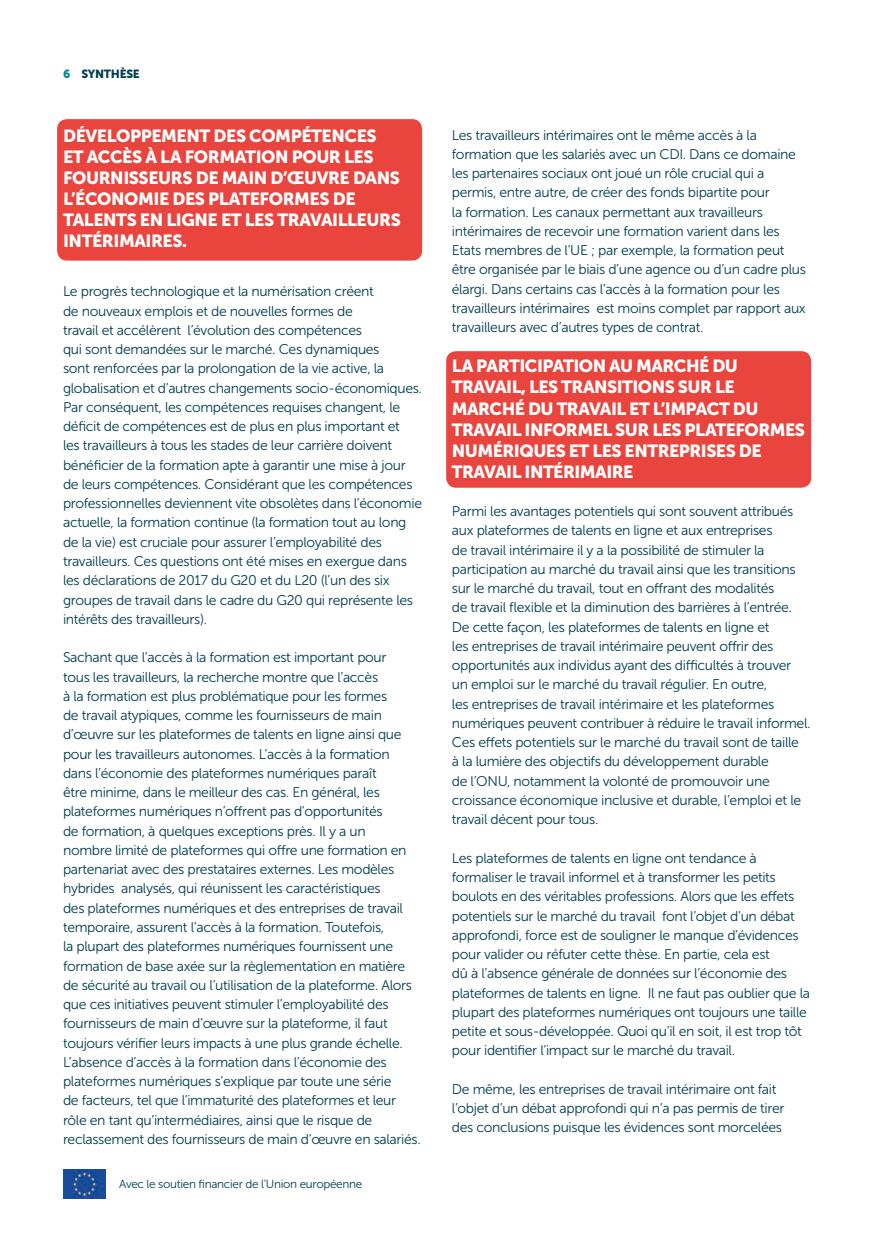
<style>
.page{position:relative;width:874px;height:1241px;background:#fff}
.page>*{position:absolute;margin:0;border:0;box-sizing:border-box;transform-origin:0 0}
.t1{font:17.5px/21px "Museo Sans 900";letter-spacing:-.03em;color:#fff}
.t2{font:14px/19.2px "Museo Sans 300";letter-spacing:-.025em;color:#003c50}
.t3{font:11.72px "Museo Sans 300";letter-spacing:-.025em;color:#003c50}
.t4{font:11.72px "Museo Sans 900";letter-spacing:-.025em;color:#003c50}
.s1{color:#008994}
</style>
<div class="page">
<div style="left:57px;top:119px;width:365px;height:141px;background:#e9453e;border-radius:10px"></div>
<div style="left:446px;top:351px;width:364px;height:136px;background:#e9453e;border-radius:10px"></div>
<img style="left:63px;top:1169px;width:43px;height:28px">
<p class="t4" style="left:63px;top:67px;width:78px"><span class="s1">6</span> SYNTHÈSE</p>
<p class="t1" style="left:63px;top:125px;width:339px">DÉVELOPPEMENT DES COMPÉTENCES<br>ET ACCÈS À LA FORMATION POUR LES<br>FOURNISSEURS DE MAIN D’ŒUVRE DANS<br>L’ÉCONOMIE DES PLATEFORMES DE<br>TALENTS EN LIGNE ET LES TRAVAILLEURS<br>INTÉRIMAIRES.</p>
<p class="t2" style="left:63px;top:282px;width:360px">Le progrès technologique et la numérisation créent<br>de nouveaux emplois et de nouvelles formes de<br>travail et accélèrent l’évolution des compétences<br>qui sont demandées sur le marché. Ces dynamiques<br>sont renforcées par la prolongation de la vie active, la globalisation et d’autres changements socio-économiques.<br>Par conséquent, les compétences requises changent, le déficit de compétences est de plus en plus important et<br>les travailleurs à tous les stades de leur carrière doivent bénéficier de la formation apte à garantir une mise à jour de leurs compétences. Considérant que les compétences professionnelles deviennent vite obsolètes dans l’économie actuelle, la formation continue (la formation tout au long de la vie) est cruciale pour assurer l’employabilité des travailleurs. Ces questions ont été mises en exergue dans les déclarations de 2017 du G20 et du L20 (l’un des six groupes de travail dans le cadre du G20 qui représente les intérêts des travailleurs).</p>
<p class="t2" style="left:63px;top:648px;width:359px">Sachant que l’accès à la formation est important pour<br>tous les travailleurs, la recherche montre que l’accès<br>à la formation est plus problématique pour les formes<br>de travail atypiques, comme les fournisseurs de main d’œuvre sur les plateformes de talents en ligne ainsi que pour les travailleurs autonomes. L’accès à la formation dans l’économie des plateformes numériques paraît<br>être minime, dans le meilleur des cas. En général, les plateformes numériques n’offrent pas d’opportunités<br>de formation, à quelques exceptions près. Il y a un<br>nombre limité de plateformes qui offre une formation en partenariat avec des prestataires externes. Les modèles hybrides analysés, qui réunissent les caractéristiques<br>des plateformes numériques et des entreprises de travail temporaire, assurent l’accès à la formation. Toutefois,<br>la plupart des plateformes numériques fournissent une formation de base axée sur la règlementation en matière de sécurité au travail ou l’utilisation de la plateforme. Alors que ces initiatives peuvent stimuler l’employabilité des fournisseurs de main d’œuvre sur la plateforme, il faut toujours vérifier leurs impacts à une plus grande échelle.<br>L’absence d’accès à la formation dans l’économie des plateformes numériques s’explique par toute une série<br>de facteurs, tel que l’immaturité des plateformes et leur rôle en tant qu’intermédiaires, ainsi que le risque de reclassement des fournisseurs de main d’œuvre en salariés.</p>
<p class="t3" style="left:119px;top:1177px;width:244px">Avec le soutien financier de l’Union européenne</p>
<p class="t2" style="left:451px;top:125px;width:355px">Les travailleurs intérimaires ont le même accès à la formation que les salariés avec un CDI. Dans ce domaine les partenaires sociaux ont joué un rôle crucial qui a permis, entre autre, de créer des fonds bipartite pour<br>la formation. Les canaux permettant aux travailleurs intérimaires de recevoir une formation varient dans les Etats membres de l’UE ; par exemple, la formation peut être organisée par le biais d’une agence ou d’un cadre plus élargi. Dans certains cas l’accès à la formation pour les travailleurs intérimaires est moins complet par rapport aux travailleurs avec d’autres types de contrat.</p>
<p class="t1" style="left:451px;top:356px;width:354px">LA PARTICIPATION AU MARCHÉ DU<br>TRAVAIL, LES TRANSITIONS SUR LE<br>MARCHÉ DU TRAVAIL ET L’IMPACT DU<br>TRAVAIL INFORMEL SUR LES PLATEFORMES<br>NUMÉRIQUES ET LES ENTREPRISES DE<br>TRAVAIL INTÉRIMAIRE</p>
<p class="t2" style="left:451px;top:501px;width:360px">Parmi les avantages potentiels qui sont souvent attribués aux plateformes de talents en ligne et aux entreprises<br>de travail intérimaire il y a la possibilité de stimuler la participation au marché du travail ainsi que les transitions sur le marché du travail, tout en offrant des modalités<br>de travail flexible et la diminution des barrières à l’entrée.<br>De cette façon, les plateformes de talents en ligne et<br>les entreprises de travail intérimaire peuvent offrir des opportunités aux individus ayant des difficultés à trouver un emploi sur le marché du travail régulier. En outre,<br>les entreprises de travail intérimaire et les plateformes numériques peuvent contribuer à réduire le travail informel.<br>Ces effets potentiels sur le marché du travail sont de taille<br>à la lumière des objectifs du développement durable<br>de l’ONU, notamment la volonté de promouvoir une croissance économique inclusive et durable, l’emploi et le travail décent pour tous.</p>
<p class="t2" style="left:451px;top:848px;width:359px">Les plateformes de talents en ligne ont tendance à formaliser le travail informel et à transformer les petits boulots en des véritables professions. Alors que les effets potentiels sur le marché du travail font l’objet d’un débat approfondi, force est de souligner le manque d’évidences pour valider ou réfuter cette thèse. En partie, cela est<br>dû à l’absence générale de données sur l’économie des plateformes de talents en ligne. Il ne faut pas oublier que la plupart des plateformes numériques ont toujours une taille petite et sous-développée. Quoi qu’il en soit, il est trop tôt pour identifier l’impact sur le marché du travail.</p>
<p class="t2" style="left:451px;top:1079px;width:334px">De même, les entreprises de travail intérimaire ont fait l’objet d’un débat approfondi qui n’a pas permis de tirer des conclusions puisque les évidences sont morcelées</p>
</div>
